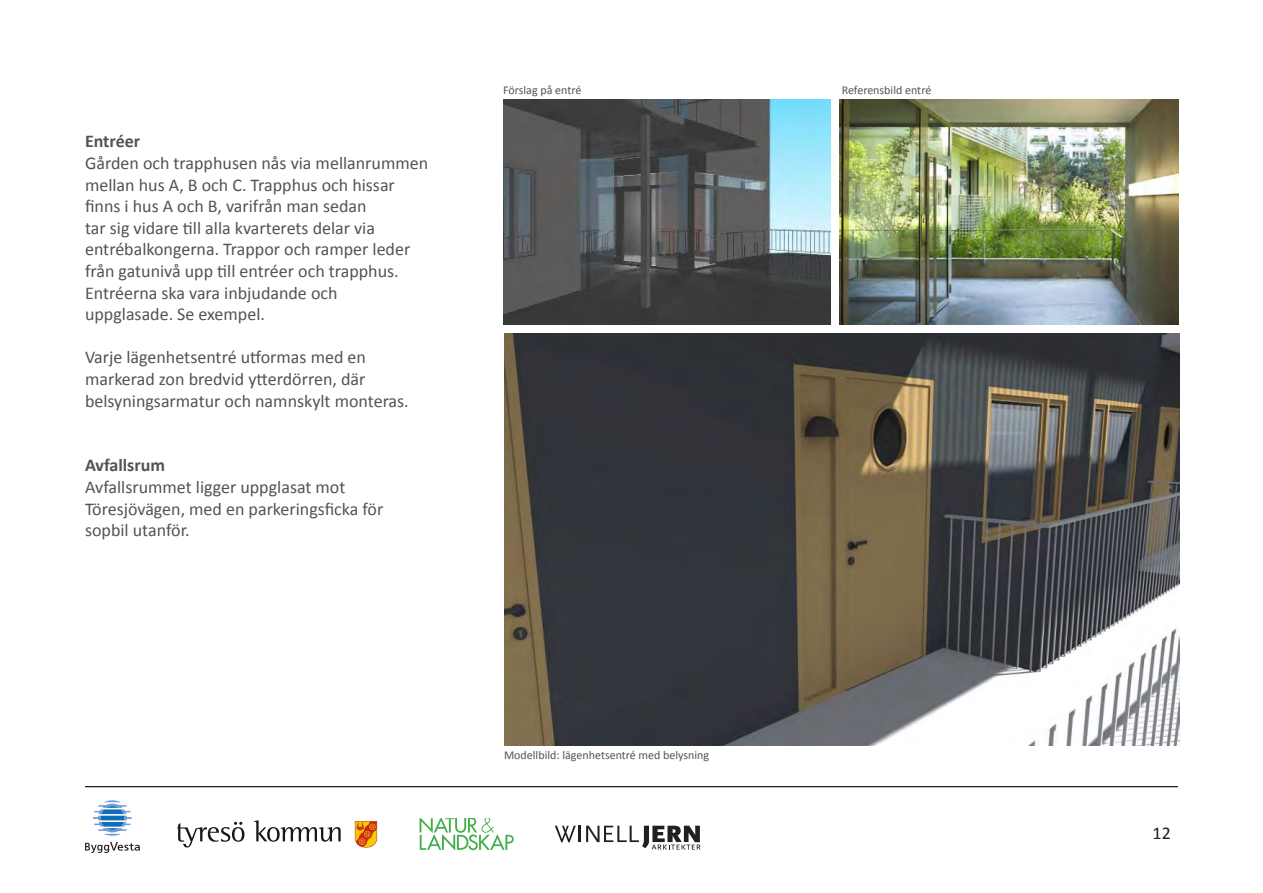
<style>
.page{position:relative;width:1263px;height:893px;background:#fff}
.page>*{position:absolute;margin:0;border:0;box-sizing:border-box;transform-origin:0 0}
.t1{font:18px/21.6px "Calibri";color:#535355}
.t2{font:700 18px "Calibri";color:#535355}
.t3{font:18px "Calibri";color:#231f20}
.t4{font:12px "Calibri";color:#535355}
</style>
<div class="page">
<hr style="left:85px;top:786px;width:1093px;height:1px;background:#000">
<svg style="left:555px;top:826px;width:145px;height:23px"></svg>
<svg style="left:85px;top:842px;width:55px;height:11px"></svg>
<svg style="left:93px;top:800px;width:39px;height:36px"></svg>
<svg style="left:420px;top:818px;width:94px;height:32px"></svg>
<svg style="left:254px;top:820px;width:87px;height:22px"></svg>
<svg style="left:177px;top:822px;width:67px;height:25px"></svg>
<svg style="left:355px;top:821px;width:22px;height:26px"></svg>
<img style="left:840px;top:99px;width:339px;height:226px">
<img style="left:503px;top:99px;width:327px;height:225px">
<img style="left:504px;top:334px;width:675px;height:411px">
<p class="t2" style="left:85px;top:130px;width:57px">Entréer</p>
<p class="t1" style="left:85px;top:152px;width:345px">Gården och trapphusen nås via mellanrummen mellan hus A, B och C. Trapphus och hissar finns i hus A och B, varifrån man sedan<br>tar sig vidare till alla kvarterets delar via entrébalkongerna. Trappor och ramper leder från gatunivå upp till entréer och trapphus.<br>Entréerna ska vara inbjudande och uppglasade. Se exempel.</p>
<p class="t1" style="left:85px;top:347px;width:325px">Varje lägenhetsentré utformas med en markerad zon bredvid ytterdörren, där belsyningsarmatur och namnskylt monteras.</p>
<p class="t2" style="left:85px;top:454px;width:82px">Avfallsrum</p>
<p class="t1" style="left:85px;top:476px;width:300px">Avfallsrummet ligger uppglasat mot<br>Töresjövägen, med en parkeringsficka för sopbil utanför.</p>
<p class="t4" style="left:503px;top:82px;width:80px">Förslag på entré</p>
<p class="t4" style="left:842px;top:82px;width:91px">Referensbild entré</p>
<p class="t4" style="left:504px;top:748px;width:207px">Modellbild: lägenhetsentré med belysning</p>
<p class="t3" style="left:1152px;top:821px;width:20px">12</p>
</div>
